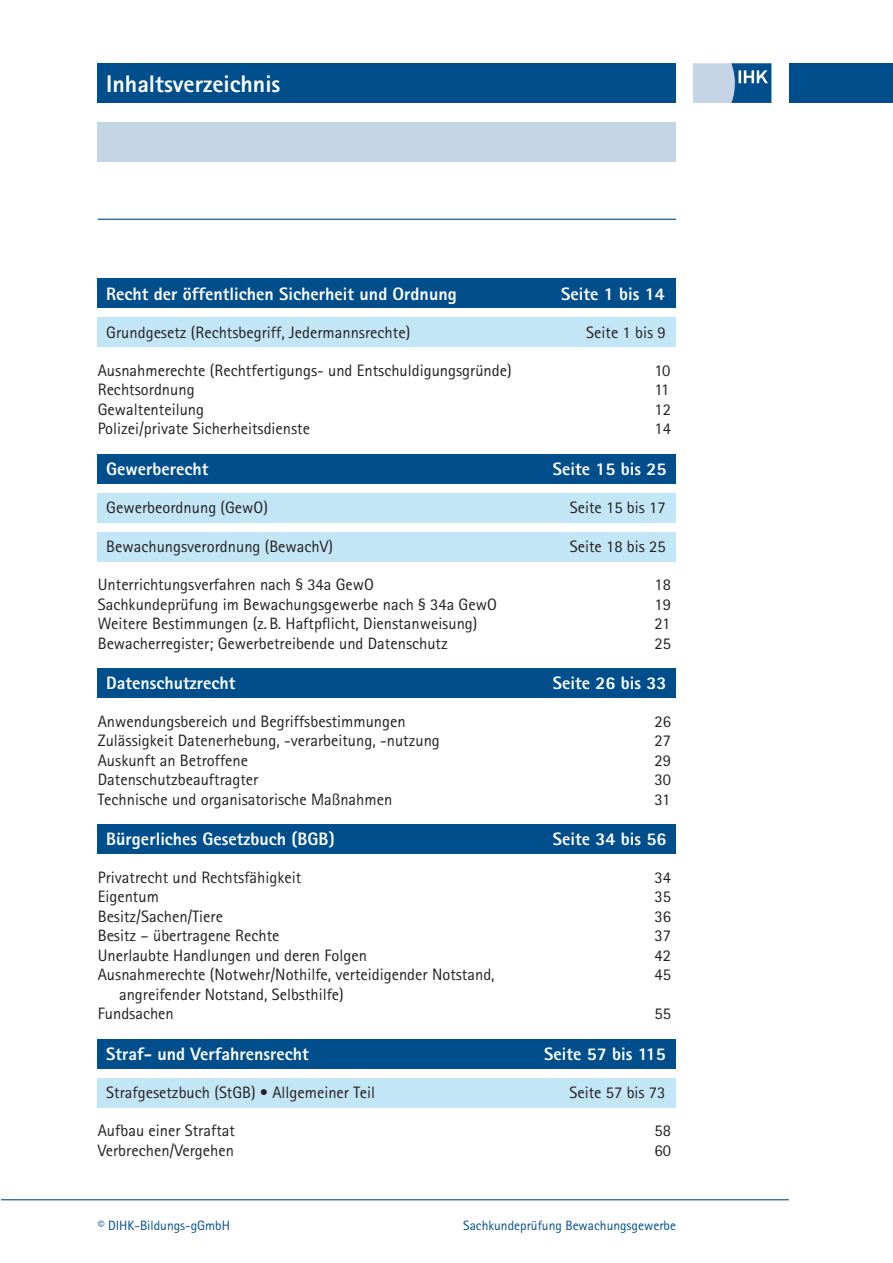
<style>
.page{position:relative;width:893px;height:1263px;background:#fff}
.page>*{position:absolute;margin:0;border:0;box-sizing:border-box;transform-origin:0 0}
.t1{font:800 24px "Rotis Sans Serif Std";color:#fff}
.TOC_Lv_1{font:800 18px "Rotis Sans Serif Std";color:#fff}
.TOC_Lv_3{font:16.5px "Rotis Sans Serif Std";color:#231f20}
.TOC_Lv_2{font:16.5px "Rotis Sans Serif Std";color:#231f20}
.t2{font:13.5px "Rotis Sans Serif Std";color:#004f8c}
</style>
<div class="page">
<svg style="left:693px;top:64px;width:78px;height:39px;background:#769fc1"></svg>
<div style="left:98px;top:122px;width:578px;height:39px;background:#c5d5e5"></div>
<hr style="left:98px;top:219px;width:578px;height:1px;background:#004f8c">
<hr style="left:1px;top:1199px;width:788px;height:1px;background:#004f8c">
<div style="left:789px;top:64px;width:104px;height:39px;background:#004f8c"></div>
<div style="left:98px;top:64px;width:578px;height:39px;background:#004f8c"></div>
<div style="left:98px;top:279px;width:578px;height:29px;background:#004f8c"></div>
<div style="left:98px;top:454px;width:578px;height:30px;background:#004f8c"></div>
<div style="left:98px;top:1039px;width:578px;height:30px;background:#004f8c"></div>
<div style="left:98px;top:668px;width:578px;height:30px;background:#004f8c"></div>
<div style="left:98px;top:824px;width:578px;height:30px;background:#004f8c"></div>
<div style="left:98px;top:317px;width:578px;height:30px;background:#c3e6f6"></div>
<div style="left:98px;top:493px;width:578px;height:30px;background:#c3e6f6"></div>
<div style="left:98px;top:1078px;width:578px;height:30px;background:#c3e6f6"></div>
<div style="left:98px;top:532px;width:578px;height:30px;background:#c3e6f6"></div>
<h1 class="t1" style="left:106px;top:68px;width:176px">Inhaltsverzeichnis</h1>
<p class="TOC_Lv_1" style="left:106px;top:282px;width:352px">Recht der öffentlichen Sicherheit und Ordnung</p>
<p class="TOC_Lv_1" style="left:561px;top:282px;width:105px">Seite 1 bis 14</p>
<p class="TOC_Lv_2" style="left:106px;top:323px;width:305px">Grundgesetz (Rechtsbegriff, Jedermannsrechte)</p>
<p class="TOC_Lv_2" style="left:586px;top:323px;width:81px">Seite 1 bis 9</p>
<p class="TOC_Lv_3" style="left:98px;top:360px;width:415px">Ausnahmerechte (Rechtfertigungs- und Entschuldigungsgründe)</p>
<p class="TOC_Lv_3" style="left:655px;top:360px;width:17px">10</p>
<p class="TOC_Lv_3" style="left:98px;top:380px;width:98px">Rechtsordnung</p>
<p class="TOC_Lv_3" style="left:655px;top:380px;width:16px">11</p>
<p class="TOC_Lv_3" style="left:98px;top:399px;width:108px">Gewaltenteilung</p>
<p class="TOC_Lv_3" style="left:655px;top:399px;width:18px">12</p>
<p class="TOC_Lv_3" style="left:98px;top:419px;width:214px">Polizei/private Sicherheitsdienste</p>
<p class="TOC_Lv_3" style="left:655px;top:419px;width:18px">14</p>
<p class="TOC_Lv_1" style="left:106px;top:457px;width:104px">Gewerberecht</p>
<p class="TOC_Lv_1" style="left:553px;top:457px;width:115px">Seite 15 bis 25</p>
<p class="TOC_Lv_2" style="left:106px;top:498px;width:163px">Gewerbeordnung (GewO)</p>
<p class="TOC_Lv_2" style="left:570px;top:498px;width:97px">Seite 15 bis 17</p>
<p class="TOC_Lv_2" style="left:106px;top:537px;width:228px">Bewachungsverordnung (BewachV)</p>
<p class="TOC_Lv_2" style="left:570px;top:537px;width:97px">Seite 18 bis 25</p>
<p class="TOC_Lv_3" style="left:98px;top:575px;width:278px">Unterrichtungsverfahren nach § 34a GewO</p>
<p class="TOC_Lv_3" style="left:655px;top:575px;width:18px">18</p>
<p class="TOC_Lv_3" style="left:98px;top:594px;width:400px">Sachkundeprüfung im Bewachungsgewerbe nach § 34a GewO</p>
<p class="TOC_Lv_3" style="left:655px;top:594px;width:18px">19</p>
<p class="TOC_Lv_3" style="left:98px;top:614px;width:381px">Weitere Bestimmungen (z.B. Haftpflicht, Dienstanweisung)</p>
<p class="TOC_Lv_3" style="left:655px;top:614px;width:17px">21</p>
<p class="TOC_Lv_3" style="left:98px;top:633px;width:352px">Bewacherregister; Gewerbetreibende und Datenschutz</p>
<p class="TOC_Lv_3" style="left:655px;top:633px;width:18px">25</p>
<p class="TOC_Lv_1" style="left:106px;top:672px;width:131px">Datenschutzrecht</p>
<p class="TOC_Lv_1" style="left:553px;top:672px;width:115px">Seite 26 bis 33</p>
<p class="TOC_Lv_3" style="left:98px;top:711px;width:309px">Anwendungsbereich und Begriffsbestimmungen</p>
<p class="TOC_Lv_3" style="left:655px;top:711px;width:18px">26</p>
<p class="TOC_Lv_3" style="left:98px;top:731px;width:344px">Zulässigkeit Datenerhebung, -verarbeitung, -nutzung</p>
<p class="TOC_Lv_3" style="left:655px;top:731px;width:18px">27</p>
<p class="TOC_Lv_3" style="left:98px;top:750px;width:152px">Auskunft an Betroffene</p>
<p class="TOC_Lv_3" style="left:655px;top:750px;width:18px">29</p>
<p class="TOC_Lv_3" style="left:98px;top:770px;width:162px">Datenschutzbeauftragter</p>
<p class="TOC_Lv_3" style="left:655px;top:770px;width:18px">30</p>
<p class="TOC_Lv_3" style="left:98px;top:789px;width:296px">Technische und organisatorische Maßnahmen</p>
<p class="TOC_Lv_3" style="left:655px;top:789px;width:17px">31</p>
<p class="TOC_Lv_1" style="left:106px;top:828px;width:230px">Bürgerliches Gesetzbuch (BGB)</p>
<p class="TOC_Lv_1" style="left:553px;top:828px;width:115px">Seite 34 bis 56</p>
<p class="TOC_Lv_3" style="left:98px;top:867px;width:205px">Privatrecht und Rechtsfähigkeit</p>
<p class="TOC_Lv_3" style="left:655px;top:867px;width:18px">34</p>
<p class="TOC_Lv_3" style="left:98px;top:887px;width:63px">Eigentum</p>
<p class="TOC_Lv_3" style="left:655px;top:887px;width:18px">35</p>
<p class="TOC_Lv_3" style="left:98px;top:906px;width:127px">Besitz/Sachen/Tiere</p>
<p class="TOC_Lv_3" style="left:655px;top:906px;width:18px">36</p>
<p class="TOC_Lv_3" style="left:98px;top:926px;width:183px">Besitz – übertragene Rechte</p>
<p class="TOC_Lv_3" style="left:655px;top:926px;width:18px">37</p>
<p class="TOC_Lv_3" style="left:98px;top:945px;width:271px">Unerlaubte Handlungen und deren Folgen</p>
<p class="TOC_Lv_3" style="left:655px;top:945px;width:18px">42</p>
<p class="TOC_Lv_3" style="left:98px;top:965px;width:398px">Ausnahmerechte (Notwehr/Nothilfe, verteidigender Notstand,</p>
<p class="TOC_Lv_3" style="left:655px;top:965px;width:18px">45</p>
<p class="TOC_Lv_3" style="left:119px;top:984px;width:226px">angreifender Notstand, Selbsthilfe)</p>
<p class="TOC_Lv_3" style="left:98px;top:1004px;width:78px">Fundsachen</p>
<p class="TOC_Lv_3" style="left:655px;top:1004px;width:18px">55</p>
<p class="TOC_Lv_1" style="left:106px;top:1042px;width:204px">Straf- und Verfahrensrecht</p>
<p class="TOC_Lv_1" style="left:544px;top:1042px;width:123px">Seite 57 bis 115</p>
<p class="TOC_Lv_2" style="left:106px;top:1083px;width:270px">Strafgesetzbuch (StGB) • Allgemeiner Teil</p>
<p class="TOC_Lv_2" style="left:570px;top:1083px;width:97px">Seite 57 bis 73</p>
<p class="TOC_Lv_3" style="left:98px;top:1121px;width:139px">Aufbau einer Straftat</p>
<p class="TOC_Lv_3" style="left:655px;top:1121px;width:18px">58</p>
<p class="TOC_Lv_3" style="left:98px;top:1140px;width:138px">Verbrechen/Vergehen</p>
<p class="TOC_Lv_3" style="left:655px;top:1140px;width:18px">60</p>
<p class="t2" style="left:98px;top:1217px;width:134px">© DIHK-Bildungs-gGmbH</p>
<p class="t2" style="left:463px;top:1217px;width:214px">Sachkundeprüfung Bewachungsgewerbe</p>
</div>
